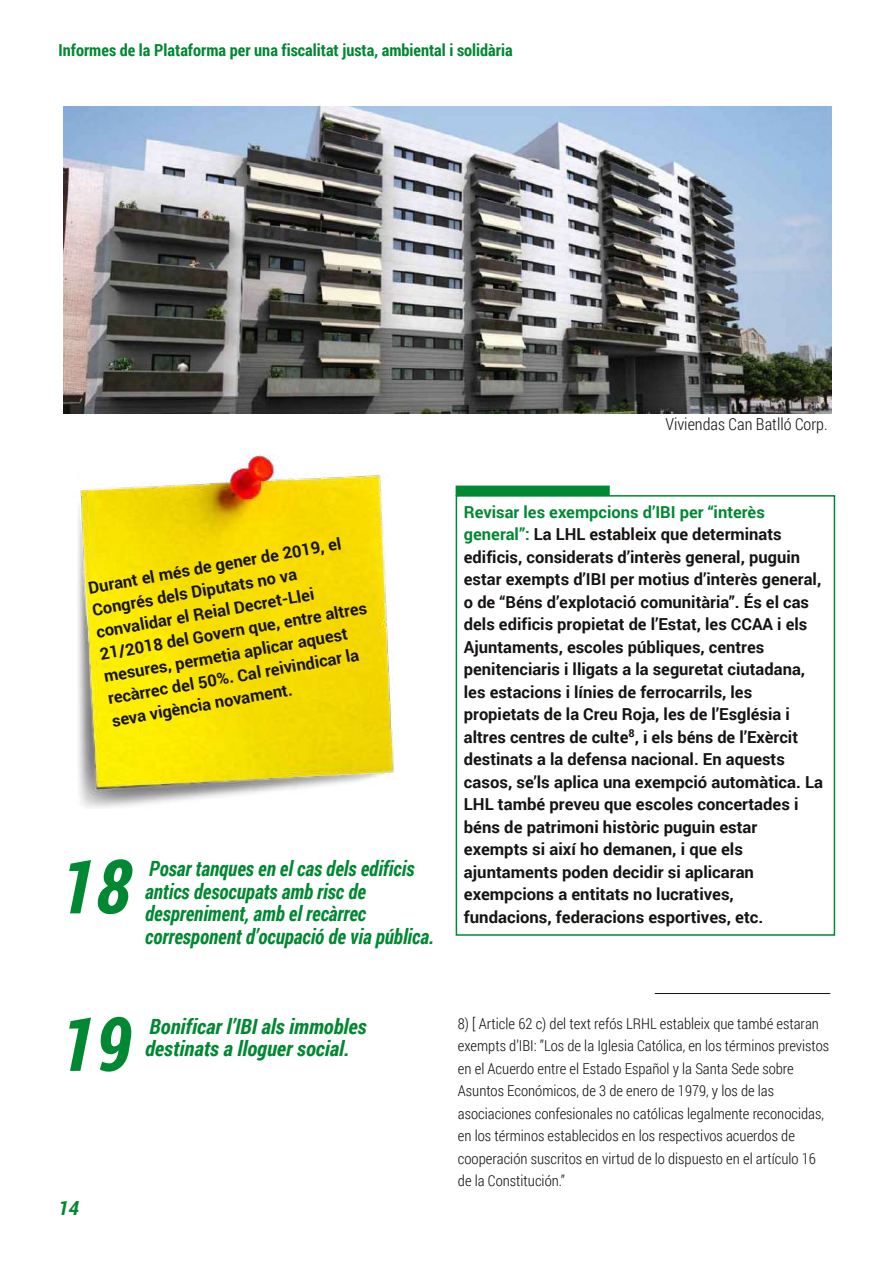
<style>
.page{position:relative;width:893px;height:1263px;background:#fff}
.page>*{position:absolute;margin:0;border:0;box-sizing:border-box;transform-origin:0 0}
.t1{font:italic 700 75px "Roboto Condensed";color:#008832}
.t2{font:italic 700 21px/22.5px "Roboto Condensed";color:#008832;scale:.92 1}
.t3{font:italic 700 21px/22.5px "Roboto Condensed";color:#008832}
.t4{font:italic 700 19.5px "Roboto";color:#008832}
.t5{font:700 16.5px/22.5px "Roboto";color:#161413}
.t6{font:700 16.5px "Roboto Condensed";color:#008832}
.t7{font:300 16.5px "Roboto Condensed";color:#161413}
.t8{font:300 15px/22.5px "Roboto Condensed";color:#161413}
.s1{color:#008832}
</style>
<div class="page">
<img style="left:78px;top:454px;width:316px;height:354px">
<div style="left:456px;top:495px;width:379px;height:441px;border:2px solid #008832"></div>
<img style="left:64px;top:107px;width:767px;height:307px">
<hr style="left:655px;top:993px;width:175px;height:1px;background:#161413">
<div style="left:456px;top:486px;width:154px;height:10px;background:#008832"></div>
<p class="t6" style="left:58px;top:38px;width:456px">Informes de la Plataforma per una fiscalitat justa, ambiental i solidària</p>
<p class="t7" style="left:665px;top:413px;width:164px">Viviendas Can Batlló Corp.</p>
<p class="t5" style="left:86px;top:576px;width:272px;rotate:-10deg">Durant el més de gener de 2019, el<br>Congrés dels Diputats no va convalidar el Reial Decret-Llei<br>21/2018 del Govern que, entre altres mesures, permetia aplicar aquest recàrrec del 50%. Cal reivindicar la seva vigència novament.</p>
<h1 class="t1" style="left:59px;top:835px;width:74px">18</h1>
<p class="t2" style="left:145px;top:857px;width:316px">Posar tanques en el cas dels edificis antics desocupats amb risc de despreniment, amb el recàrrec corresponent d’ocupació de via pública.</p>
<p class="t5" style="left:464px;top:500px;width:361px"><span class="s1">Revisar les exempcions d’IBI per “interès general”:</span> La LHL estableix que determinats edificis, considerats d’interès general, puguin estar exempts d’IBI per motius d’interès general, o de “Béns d’explotació comunitària”. És el cas dels edificis propietat de l’Estat, les CCAA i els Ajuntaments, escoles públiques, centres penitenciaris i lligats a la seguretat ciutadana, les estacions i línies de ferrocarrils, les propietats de la Creu Roja, les de l’Església i altres centres de culte<sup>8</sup>, i els béns de l’Exèrcit destinats a la defensa nacional. En aquests casos, se’ls aplica una exempció automàtica. La LHL també preveu que escoles concertades i béns de patrimoni històric puguin estar exempts si així ho demanen, i que els ajuntaments poden decidir si aplicaran exempcions a entitats no lucratives, fundacions, federacions esportives, etc.</p>
<h1 class="t1" style="left:59px;top:992px;width:74px">19</h1>
<p class="t3" style="left:145px;top:1014px;width:223px">Bonificar l’IBI als immobles destinats a lloguer social.</p>
<p class="t4" style="left:58px;top:1195px;width:23px">14</p>
<p class="t8" style="left:458px;top:1011px;width:373px">8) [ Article 62 c) del text refós LRHL estableix que també estaran exempts d’IBI: ”Los de la Iglesia Católica, en los términos previstos en el Acuerdo entre el Estado Español y la Santa Sede sobre Asuntos Económicos, de 3 de enero de 1979, y los de las asociaciones confesionales no católicas legalmente reconocidas, en los términos establecidos en los respectivos acuerdos de cooperación suscritos en virtud de lo dispuesto en el artículo 16 de la Constitución.”</p>
</div>
